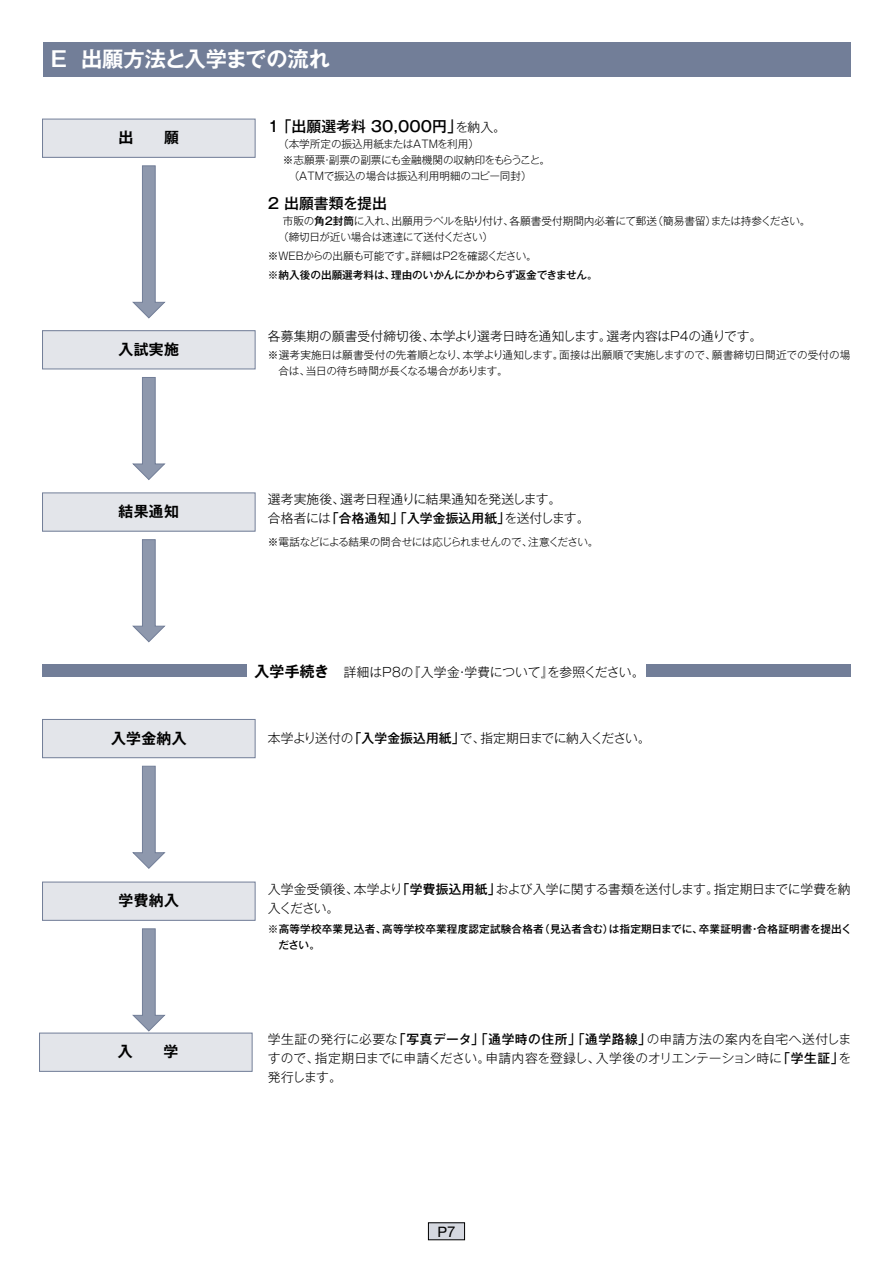
<style>
.page{position:relative;width:893px;height:1263px;background:#fff}
.page>*{position:absolute;margin:0;border:0;box-sizing:border-box;transform-origin:0 0}
.t1{font:700 21.3px "Gothic MB101 Pro De";letter-spacing:-.005em;color:#fff}
.t2{font:700 14.85px "Gothic MB101 Pro De";letter-spacing:.02em;color:#000}
.t3{font:500 14.85px "Gothic MB101 Pro";color:#000}
.t4{font:14.4px "Helvetica Neue";color:#000;scale:1.04 1}
.t5{font:300 12.75px/19.2px "Gothic MB101 Pro";letter-spacing:-.01em;color:#000}
.t6{font:300 12.75px/19.2px "Gothic MB101 Pro";letter-spacing:.02em;color:#000}
.t7{font:500 12.75px "Gothic MB101 Pro";letter-spacing:.02em;color:#000}
.t8{font:500 12.75px "Gothic MB101 Pro";letter-spacing:.04em;color:#000}
.t9{font:300 12.75px "Gothic MB101 Pro";letter-spacing:-.035em;color:#000}
.t10{font:300 12.75px "Gothic MB101 Pro";letter-spacing:-.065em;color:#000}
.t11{font:300 12.75px "Gothic MB101 Pro";letter-spacing:-.055em;color:#000}
.t12{font:300 12.75px "Gothic MB101 Pro";letter-spacing:.01em;color:#000}
.t13{font:300 12.75px "Gothic MB101 Pro";letter-spacing:-.03em;color:#000}
.t14{font:300 12.75px "Gothic MB101 Pro";letter-spacing:.025em;color:#000}
.t15{font:300 12.75px "Gothic MB101 Pro";letter-spacing:-.06em;color:#000}
.t16{font:300 12.75px "Gothic MB101 Pro";letter-spacing:-.04em;color:#000}
.t17{font:300 10.65px/15.9px "Gothic MB101 Pro";letter-spacing:-.02em;color:#000}
.t18{font:500 10.65px/15.9px "Gothic MB101 Pro";letter-spacing:.005em;color:#000}
.t19{font:300 10.65px "Gothic MB101 Pro";letter-spacing:-.045em;color:#000}
.t20{font:300 10.65px "Gothic MB101 Pro";color:#000}
.t21{font:500 10.65px "Gothic MB101 Pro";letter-spacing:-.015em;color:#000}
.t22{font:300 10.65px "Gothic MB101 Pro";letter-spacing:-.055em;color:#000}
.t23{font:300 10.65px "Gothic MB101 Pro";letter-spacing:-.08em;color:#000}
.t24{font:300 10.65px "Gothic MB101 Pro";letter-spacing:-.07em;color:#000}
.s1{font-weight:500}
.s2{font-size:15px}
</style>
<div class="page">
<div style="left:43px;top:43px;width:807px;height:34px;background:#727e98"></div>
<div style="left:43px;top:119px;width:212px;height:38px;background:#e3e5ea"></div>
<div style="left:42px;top:119px;width:214px;height:39px;border:1px solid #727e98"></div>
<svg style="left:132px;top:165px;width:34px;height:154px"></svg>
<div style="left:43px;top:331px;width:212px;height:38px;background:#e3e5ea"></div>
<div style="left:42px;top:330px;width:214px;height:39px;border:1px solid #727e98"></div>
<svg style="left:132px;top:377px;width:34px;height:103px"></svg>
<div style="left:43px;top:493px;width:212px;height:38px;background:#e3e5ea"></div>
<div style="left:42px;top:492px;width:214px;height:40px;border:1px solid #727e98"></div>
<svg style="left:132px;top:539px;width:34px;height:104px"></svg>
<div style="left:43px;top:882px;width:212px;height:38px;background:#e3e5ea"></div>
<div style="left:42px;top:882px;width:214px;height:39px;border:1px solid #727e98"></div>
<div style="left:40px;top:1033px;width:212px;height:38px;background:#e3e5ea"></div>
<div style="left:39px;top:1033px;width:214px;height:39px;border:1px solid #727e98"></div>
<svg style="left:132px;top:928px;width:34px;height:104px"></svg>
<div style="left:43px;top:719px;width:212px;height:39px;background:#e3e5ea"></div>
<div style="left:42px;top:719px;width:214px;height:39px;border:1px solid #727e98"></div>
<svg style="left:132px;top:765px;width:34px;height:104px"></svg>
<div style="left:428px;top:1223px;width:37px;height:17px;background:#d5d8e0"></div>
<div style="left:428px;top:1222px;width:37px;height:18px;border:1px solid #000"></div>
<div style="left:43px;top:664px;width:204px;height:13px;background:#727e98"></div>
<div style="left:646px;top:664px;width:204px;height:13px;background:#727e98"></div>
<h1 class="t1" style="left:51px;top:42px;width:18px">E</h1>
<h1 class="t1" style="left:81px;top:42px;width:251px">出願方法と入学までの流れ</h1>
<h2 class="t2" style="left:119px;top:125px;width:62px">出　　願</h2>
<h2 class="t3" style="left:268px;top:114px;width:195px">「1 出願選考料 30,000円」</h2>
<p class="t17" style="left:283px;top:134px;width:269px;text-indent:-5px">（本学所定の振込用紙またはATMを利用(<br>※志願票副票の副票にも金融機関の収納印をもらうこと。</p>
<p class="t5" style="left:456px;top:116px;width:52px">を納入。</p>
<p class="t17" style="left:283px;top:150px;width:251px;text-indent:39px">・<br>　（ATMで振込の場合は振込利用明細のコピー同封(</p>
<h2 class="t3" style="left:268px;top:191px;width:121px">2 出願書類を提出</h2>
<p class="t17" style="left:278px;top:212px;width:217px;text-indent:5px">市販の<span class="s1">角2封筒</span>に入れ、<br>（締切日が近い場合は速達にて送付ください(</p>
<p class="t22" style="left:411px;top:248px;width:127px">詳細はP2を確認ください。</p>
<p class="t20" style="left:510px;top:212px;width:149px">各願書受付期間内必着にて郵送</p>
<p class="t17" style="left:652px;top:212px;width:65px">（簡易書留）</p>
<p class="t23" style="left:711px;top:212px;width:101px">または持参ください。</p>
<p class="t19" style="left:391px;top:212px;width:124px">出願用ラベルを貼り付け、</p>
<p class="t17" style="left:268px;top:247px;width:149px">※WEBからの出願も可能です。</p>
<p class="t21" style="left:391px;top:266px;width:208px">理由のいかんにかかわらず返金できません。</p>
<p class="t18" style="left:268px;top:265px;width:129px">※納入後の出願選考料は、</p>
<h2 class="t2" style="left:119px;top:337px;width:62px">入試実施</h2>
<p class="t12" style="left:268px;top:326px;width:168px">各募集期の願書受付締切後、</p>
<p class="t10" style="left:430px;top:326px;width:183px">本学より選考日時を通知します。</p>
<p class="t5" style="left:606px;top:325px;width:157px">選考内容はP4の通りです。</p>
<p class="t17" style="left:306px;top:345px;width:203px;text-indent:-38px">※選考実施日は願書受付の先着順となり、<br>当日の待ち時間が長くなる場合があります。</p>
<p class="t24" style="left:463px;top:346px;width:102px">本学より通知します。</p>
<p class="t20" style="left:712px;top:346px;width:140px">願書締切日間近での受付の場</p>
<p class="t17" style="left:559px;top:345px;width:158px">面接は出願順で実施しますので、</p>
<p class="t17" style="left:279px;top:361px;width:33px">合は、</p>
<h2 class="t2" style="left:119px;top:499px;width:62px">結果通知</h2>
<h2 class="t2" style="left:111px;top:726px;width:77px">入学金納入</h2>
<p class="t5" style="left:268px;top:488px;width:79px">選考実施後、</p>
<p class="t5" style="left:340px;top:488px;width:223px">選考日程通りに結果通知を発送します。</p>
<p class="t7" style="left:326px;top:508px;width:185px">「合格通知」「入学金振込用紙」</p>
<p class="t5" style="left:268px;top:507px;width:64px">合格者には</p>
<p class="t5" style="left:505px;top:507px;width:86px">を送付します。</p>
<p class="t19" style="left:268px;top:533px;width:266px">※電話などによる結果の問合せには応じられませんので、</p>
<p class="t17" style="left:528px;top:532px;width:72px">注意ください。</p>
<h2 class="t2" style="left:254px;top:658px;width:91px">入学手続き　</h2>
<p class="t6" style="left:344px;top:660px;width:212px">詳細はP8 『の入学金学費について』</p>
<p class="t15" style="left:547px;top:661px;width:99px">を参照ください。</p>
<p class="t5" style="left:456px;top:660px;width:14px">・</p>
<p class="t7" style="left:349px;top:728px;width:117px">「入学金振込用紙」</p>
<p class="t16" style="left:268px;top:728px;width:87px">本学より送付の</p>
<p class="t11" style="left:480px;top:728px;width:172px">指定期日までに納入ください。</p>
<p class="t5" style="left:460px;top:727px;width:27px">で、</p>
<h2 class="t2" style="left:119px;top:888px;width:62px">学費納入</h2>
<h2 class="t2" style="left:118px;top:1039px;width:62px">入　　学</h2>
<p class="t7" style="left:397px;top:878px;width:105px">「学費振込用紙」</p>
<p class="t6" style="left:268px;top:877px;width:92px">入学金受領後、入ください。</p>
<p class="t5" style="left:354px;top:877px;width:50px">本学より</p>
<p class="t9" style="left:496px;top:878px;width:224px">および入学に関する書類を送付します。</p>
<p class="t13" style="left:714px;top:878px;width:138px">指定期日までに学費を納</p>
<p class="t18" style="left:539px;top:920px;width:76px">（見込者含む）</p>
<p class="t18" style="left:699px;top:920px;width:155px">卒業証明書合格証明書を提出く</p>
<p class="t18" style="left:278px;top:920px;width:109px;text-indent:-11px">※高等学校卒業見込者、ださい。</p>
<p class="t18" style="left:382px;top:920px;width:163px">高等学校卒業程度認定試験合格者</p>
<p class="t18" style="left:609px;top:920px;width:96px">は指定期日までに、</p>
<p class="t18" style="left:749px;top:920px;width:12px">・</p>
<p class="t8" style="left:393px;top:1028px;width:259px">「写真データ」「通学時の住所」「通学路線」</p>
<p class="t6" style="left:647px;top:1028px;width:206px">の申請方法の案内を自宅へ送付しま</p>
<p class="t6" style="left:268px;top:1028px;width:132px">学生証の発行に必要な</p>
<p class="t7" style="left:777px;top:1047px;width:68px">「学生証」</p>
<p class="t5" style="left:596px;top:1047px;width:188px">入学後のオリエンテーション時に</p>
<p class="t5" style="left:315px;top:1047px;width:177px">指定期日までに申請ください。</p>
<p class="t14" style="left:485px;top:1047px;width:116px">申請内容を登録し、</p>
<p class="t5" style="left:838px;top:1047px;width:14px">を</p>
<p class="t5" style="left:268px;top:1047px;width:75px">すので、<br>発行します。</p>
<h3 class="t4" style="left:437px;top:1223px;width:19px">P<span class="s2">7</span></h3>
</div>
